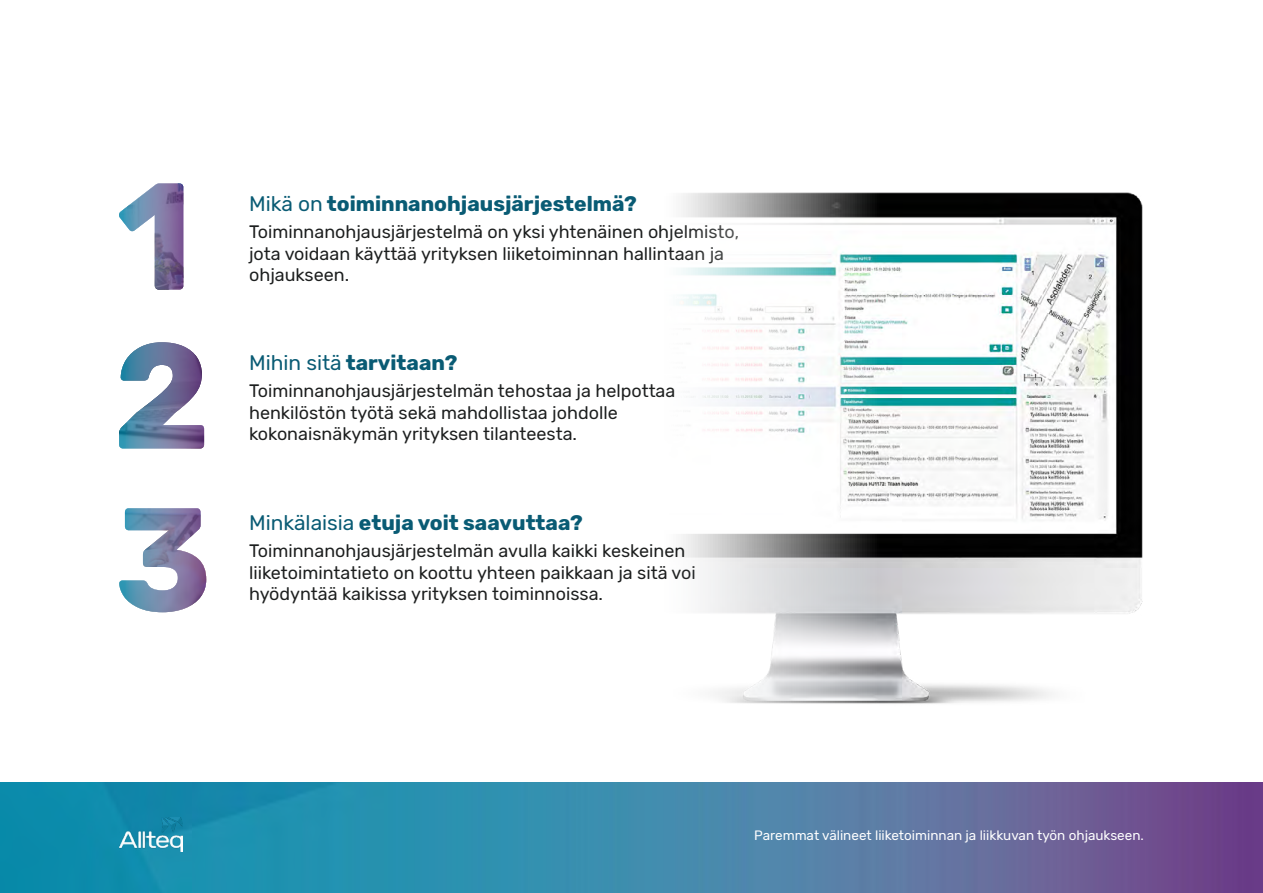
<style>
.page{position:relative;width:1263px;height:893px;background:#fff}
.page>*{position:absolute;margin:0;border:0;box-sizing:border-box;transform-origin:0 0}
.t1{font:700 21px "Rubik";color:#095b74}
.t2{font:18px/21.6px "Rubik";color:#1d1f1f}
.t3{font:13.5px "Rubik";color:#fff}
.s1{font-weight:400}
</style>
<div class="page">
<img style="left:0;top:782px;width:1263px;height:111px">
<img style="left:119px;top:817px;width:64px;height:34px">
<svg style="left:119px;top:183px;width:64px;height:107px"></svg>
<svg style="left:119px;top:342px;width:85px;height:106px"></svg>
<svg style="left:119px;top:508px;width:87px;height:104px"></svg>
<img style="left:681px;top:192px;width:462px;height:512px">
<p class="t1" style="left:249px;top:192px;width:389px"><span class="s1">Mikä on</span> toiminnanohjausjärjestelmä?</p>
<p class="t2" style="left:249px;top:222px;width:491px">Toiminnanohjausjärjestelmä on yksi yhtenäinen ohjelmisto, jota voidaan käyttää yrityksen liiketoiminnan hallintaan ja ohjaukseen.</p>
<p class="t1" style="left:249px;top:350px;width:210px"><span class="s1">Mihin sitä</span> tarvitaan?</p>
<p class="t2" style="left:249px;top:381px;width:428px">Toiminnanohjausjärjestelmän tehostaa ja helpottaa henkilöstön työtä sekä mahdollistaa johdolle kokonaisnäkymän yrityksen tilanteesta.</p>
<p class="t1" style="left:249px;top:510px;width:335px"><span class="s1">Minkälaisia</span> etuja voit saavuttaa?</p>
<p class="t2" style="left:249px;top:540px;width:448px">Toiminnanohjausjärjestelmän avulla kaikki keskeinen liiketoimintatieto on koottu yhteen paikkaan ja sitä voi hyödyntää kaikissa yrityksen toiminnoissa.</p>
<p class="t3" style="left:754px;top:828px;width:391px">Paremmat välineet liiketoiminnan ja liikkuvan työn ohjaukseen.</p>
</div>
